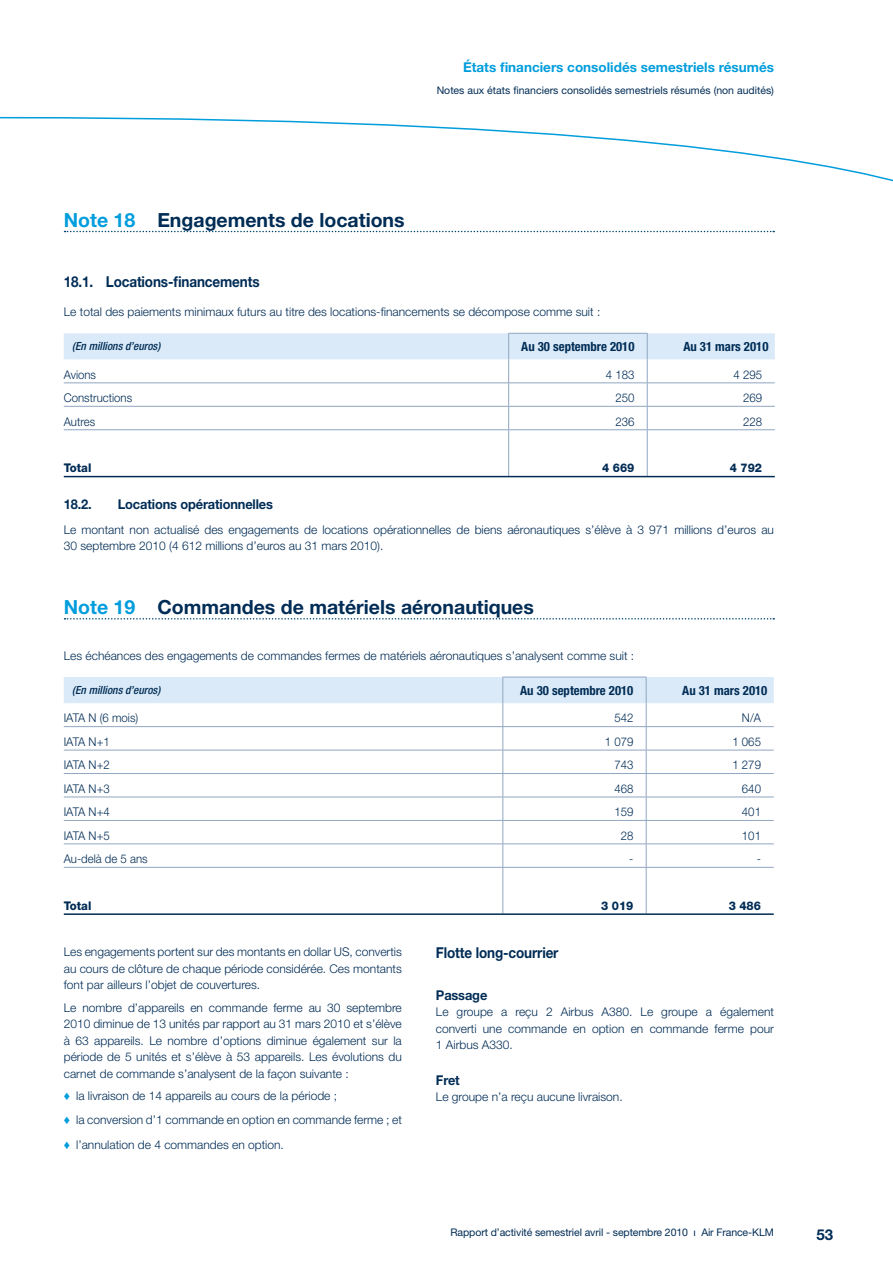
<style>
.page{position:relative;width:893px;height:1263px;background:#fff}
.page>*{position:absolute;margin:0;border:0;box-sizing:border-box;transform-origin:0 0}
.t1{font:700 19.5px "Helvetica Neue LT Std";color:#002c55}
.t2{font:700 15px "Helvetica Neue LT Std";letter-spacing:-.01em;color:#002c55;scale:.9 1}
.t3{font:700 15px "Helvetica Neue LT Std";letter-spacing:-.01em;color:#002c55}
.t4{font:700 13.5px "Helvetica Neue LT Std";color:#009ddc}
.t5{font:700 13.5px "Helvetica Neue LT Std";letter-spacing:-.01em;color:#002c55;scale:.95 1}
.t6{font:700 condensed 12.75px "Helvetica Neue LT Std";color:#002c55}
.t7{font:300 12px/16.5px "Helvetica Neue LT Std";color:#002c55;text-align:justify}
.t8{font:300 12px "Helvetica Neue LT Std";color:#002c55;scale:.95 1}
.t9{font:800 12px "Helvetica Neue LT Std";color:#002c55;scale:.95 1}
.t10{font:italic 500 condensed 11.25px "Helvetica Neue LT Std";color:#002c55}
.t11{font:10.5px "Helvetica Neue LT Std";color:#002c55}
.s1{color:#009ddc}
</style>
<div class="page">
<svg style="left:0;top:116px;width:893px;height:66px"></svg>
<svg style="left:65px;top:231px;width:709px;height:1px"></svg>
<svg style="left:64px;top:333px;width:711px;height:96px"></svg>
<hr style="left:508px;top:430px;width:1px;height:46px;background:#90a6c1">
<hr style="left:647px;top:430px;width:1px;height:46px;background:#90a6c1">
<hr style="left:64px;top:476px;width:711px;height:1px;background:#002c55">
<hr style="left:64px;top:382px;width:711px;height:1px;background:#90a6c1">
<hr style="left:64px;top:406px;width:711px;height:1px;background:#90a6c1">
<hr style="left:64px;top:429px;width:711px;height:1px;background:#90a6c1">
<svg style="left:65px;top:618px;width:709px;height:2px"></svg>
<svg style="left:64px;top:677px;width:710px;height:190px"></svg>
<hr style="left:502px;top:868px;width:1px;height:45px;background:#90a6c1">
<hr style="left:646px;top:868px;width:1px;height:45px;background:#90a6c1">
<hr style="left:64px;top:913px;width:710px;height:2px;background:#002c55">
<hr style="left:64px;top:726px;width:710px;height:1px;background:#90a6c1">
<hr style="left:64px;top:750px;width:710px;height:1px;background:#90a6c1">
<hr style="left:64px;top:773px;width:710px;height:1px;background:#90a6c1">
<hr style="left:64px;top:797px;width:710px;height:1px;background:#90a6c1">
<hr style="left:64px;top:820px;width:710px;height:1px;background:#90a6c1">
<hr style="left:64px;top:844px;width:710px;height:1px;background:#90a6c1">
<hr style="left:64px;top:867px;width:710px;height:1px;background:#90a6c1">
<p class="t4" style="left:463px;top:63px;width:312px">États financiers consolidés semestriels résumés</p>
<p class="t11" style="left:437px;top:87px;width:339px">Notes aux états financiers consolidés semestriels résumés (non audités)</p>
<h1 class="t1" style="left:64px;top:213px;width:342px"><span class="s1">Note 18</span> Engagements de locations</h1>
<p class="t2" style="left:64px;top:276px;width:219px">18.1. Locations-financements</p>
<p class="t7" style="left:64px;top:305px;width:538px">Le total des paiements minimaux futurs au titre des locations-financements se décompose comme suit :</p>
<p class="t10" style="left:72px;top:342px;width:90px">(En millions d’euros)</p>
<p class="t6" style="left:521px;top:342px;width:115px">Au 30 septembre 2010</p>
<p class="t6" style="left:683px;top:342px;width:87px">Au 31 mars 2010</p>
<p class="t8" style="left:64px;top:370px;width:36px">Avions</p>
<p class="t8" style="left:606px;top:370px;width:32px">4 183</p>
<p class="t8" style="left:733px;top:370px;width:32px">4 295</p>
<p class="t8" style="left:64px;top:393px;width:74px">Constructions</p>
<p class="t8" style="left:615px;top:393px;width:22px">250</p>
<p class="t8" style="left:743px;top:393px;width:22px">269</p>
<p class="t8" style="left:64px;top:417px;width:35px">Autres</p>
<p class="t8" style="left:615px;top:417px;width:22px">236</p>
<p class="t8" style="left:743px;top:417px;width:22px">228</p>
<p class="t9" style="left:64px;top:464px;width:31px">Total</p>
<p class="t9" style="left:602px;top:464px;width:36px">4 669</p>
<p class="t9" style="left:730px;top:464px;width:36px">4 792</p>
<p class="t5" style="left:64px;top:499px;width:31px">18.2.</p>
<p class="t5" style="left:118px;top:499px;width:165px">Locations opérationnelles</p>
<p class="t7" style="left:64px;top:522px;width:712px">Le montant non actualisé des engagements de locations opérationnelles de biens aéronautiques s’élève à 3 971 millions d’euros au<br>30 septembre 2010 (4 612 millions d’euros au 31 mars 2010).</p>
<h1 class="t1" style="left:64px;top:600px;width:472px"><span class="s1">Note 19</span> Commandes de matériels aéronautiques</h1>
<p class="t7" style="left:64px;top:649px;width:572px">Les échéances des engagements de commandes fermes de matériels aéronautiques s’analysent comme suit :</p>
<p class="t10" style="left:72px;top:686px;width:90px">(En millions d’euros)</p>
<p class="t6" style="left:520px;top:686px;width:115px">Au 30 septembre 2010</p>
<p class="t6" style="left:682px;top:686px;width:87px">Au 31 mars 2010</p>
<p class="t8" style="left:64px;top:714px;width:80px">IATA N (6 mois)</p>
<p class="t8" style="left:614px;top:714px;width:22px">542</p>
<p class="t8" style="left:742px;top:714px;width:22px">N/A</p>
<p class="t8" style="left:64px;top:737px;width:50px">IATA N+1</p>
<p class="t8" style="left:605px;top:737px;width:32px">1 079</p>
<p class="t8" style="left:732px;top:737px;width:32px">1 065</p>
<p class="t8" style="left:64px;top:761px;width:50px">IATA N+2</p>
<p class="t8" style="left:614px;top:761px;width:22px">743</p>
<p class="t8" style="left:732px;top:761px;width:32px">1 279</p>
<p class="t8" style="left:64px;top:784px;width:50px">IATA N+3</p>
<p class="t8" style="left:614px;top:784px;width:22px">468</p>
<p class="t8" style="left:742px;top:784px;width:22px">640</p>
<p class="t8" style="left:64px;top:808px;width:50px">IATA N+4</p>
<p class="t8" style="left:614px;top:808px;width:22px">159</p>
<p class="t8" style="left:742px;top:808px;width:22px">401</p>
<p class="t8" style="left:64px;top:831px;width:50px">IATA N+5</p>
<p class="t8" style="left:621px;top:831px;width:15px">28</p>
<p class="t8" style="left:742px;top:831px;width:22px">101</p>
<p class="t8" style="left:64px;top:854px;width:90px">Au-delà de 5 ans</p>
<p class="t8" style="left:629px;top:854px;width:6px">-</p>
<p class="t8" style="left:757px;top:854px;width:6px">-</p>
<p class="t9" style="left:64px;top:901px;width:31px">Total</p>
<p class="t9" style="left:601px;top:901px;width:36px">3 019</p>
<p class="t9" style="left:729px;top:901px;width:36px">3 486</p>
<p class="t7" style="left:64px;top:945px;width:340px">Les engagements portent sur des montants en dollar US, convertis au cours de clôture de chaque période considérée. Ces montants font par ailleurs l’objet de couvertures.</p>
<p class="t7" style="left:64px;top:1000px;width:340px">Le nombre d’appareils en commande ferme au 30 septembre 2010 diminue de 13 unités par rapport au 31 mars 2010 et s’élève à 63 appareils. Le nombre d’options diminue également sur la période de 5 unités et s’élève à 53 appareils. Les évolutions du carnet de commande s’analysent de la façon suivante :</p>
<p class="t7" style="left:64px;top:1085px;width:340px;line-height:24.3px;text-align:left"><span class="s1">♦</span> la livraison de 14 appareils au cours de la période ;<br><span class="s1">♦</span> la conversion d’1 commande en option en commande ferme ; et <span class="s1">♦</span> l’annulation de 4 commandes en option.</p>
<p class="t2" style="left:436px;top:947px;width:138px">Flotte long-courrier</p>
<p class="t5" style="left:436px;top:990px;width:56px">Passage</p>
<p class="t7" style="left:436px;top:1005px;width:340px">Le groupe a reçu 2 Airbus A380. Le groupe a également converti une commande en option en commande ferme pour 1 Airbus A330.</p>
<p class="t5" style="left:436px;top:1075px;width:27px">Fret</p>
<p class="t7" style="left:436px;top:1090px;width:188px">Le groupe n’a reçu aucune livraison.</p>
<p class="t11" style="left:450px;top:1229px;width:325px">Rapport d’activité semestriel avril - septembre 2010 ı Air France-KLM</p>
<p class="t3" style="left:816px;top:1229px;width:18px">53</p>
</div>
